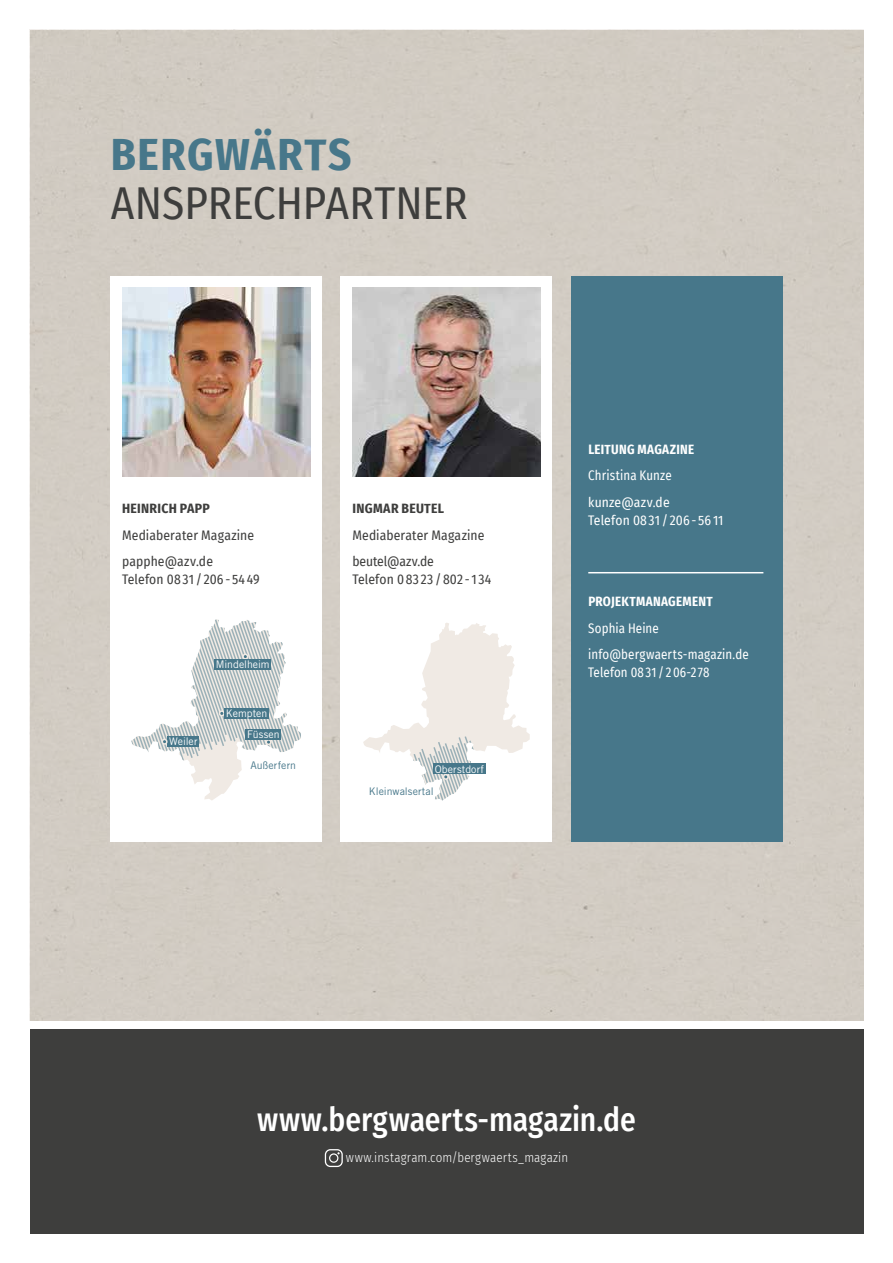
<style>
.page{position:relative;width:893px;height:1263px;background:#fff}
.page>*{position:absolute;margin:0;border:0;box-sizing:border-box;transform-origin:0 0}
.t1{font:45px "Fira Sans Condensed";color:#3e3e3d}
.t2{font:700 45px "Fira Sans Condensed";letter-spacing:.035em;color:#47778a}
.t3{font:500 33px "Fira Sans Condensed";letter-spacing:-.005em;color:#fff;scale:.95 1}
.t4{font:13.5px/26.5px "Fira Sans Condensed";letter-spacing:.01em;color:#3e3e3d}
.t5{font:13.5px/26.5px "Fira Sans Condensed";letter-spacing:.01em;color:#fff;scale:.95 1}
.t6{font:300 13.5px "Fira Sans Condensed";letter-spacing:.015em;color:#fff;scale:.95 1}
.t7{font:700 13.5px "Fira Sans Condensed";letter-spacing:.02em;color:#fff;scale:.95 1}
.t8{font:700 13.5px "Fira Sans Condensed";letter-spacing:.02em;color:#3e3e3d}
.t9{font:13.5px "Fira Sans Condensed";letter-spacing:.01em;color:#fff}
.t10{font:10.5px "Trade Gothic LT Std";letter-spacing:.005em;color:#fff}
.t11{font:10.5px "Trade Gothic LT Std";color:#47778a}
</style>
<div class="page">
<div style="left:30px;top:1029px;width:833px;height:204px;background:#3e3e3d"></div>
<div style="left:30px;top:30px;width:833px;height:990px;background:#d2ccc3"></div>
<div style="left:325px;top:1149px;width:18px;height:18px;border:1px solid #fff;border-radius:5px"></div>
<div style="left:329px;top:1153px;width:9px;height:10px;border:1px solid #fff;border-radius:50%"></div>
<div style="left:111px;top:276px;width:211px;height:566px;background:#fff"></div>
<img style="left:122px;top:288px;width:188px;height:188px">
<div style="left:341px;top:276px;width:211px;height:566px;background:#fff"></div>
<img style="left:352px;top:288px;width:188px;height:188px">
<div style="left:571px;top:276px;width:211px;height:566px;background:#47778a"></div>
<hr style="left:588px;top:572px;width:175px;height:1px;background:#fff">
<svg style="left:363px;top:623px;width:167px;height:178px"></svg>
<div style="left:433px;top:763px;width:52px;height:11px;background:#47778a"></div>
<svg style="left:131px;top:619px;width:170px;height:181px"></svg>
<h1 class="t2" style="left:111px;top:116px;width:242px">BERGWÄRTS</h1>
<h1 class="t1" style="left:111px;top:170px;width:359px">ANSPRECHPARTNER</h1>
<p class="t8" style="left:122px;top:497px;width:89px">HEINRICH PAPP</p>
<p class="t4" style="left:122px;top:522px;width:134px">Mediaberater Magazine papphe@azv.de</p>
<p class="t4" style="left:122px;top:566px;width:139px">Telefon 0831/206-5449</p>
<p class="t10" style="left:216px;top:658px;width:55px">Mindelheim</p>
<p class="t10" style="left:169px;top:735px;width:30px">Weiler</p>
<p class="t10" style="left:226px;top:707px;width:43px">Kempten</p>
<p class="t10" style="left:247px;top:728px;width:34px">Füssen</p>
<p class="t11" style="left:250px;top:759px;width:47px">Außerfern</p>
<p class="t8" style="left:352px;top:497px;width:93px">INGMAR BEUTEL</p>
<p class="t4" style="left:352px;top:522px;width:134px">Mediaberater Magazine beutel@azv.de</p>
<p class="t4" style="left:352px;top:566px;width:140px">Telefon 08323/802-134</p>
<p class="t10" style="left:435px;top:762px;width:51px">Oberstdorf</p>
<p class="t11" style="left:369px;top:785px;width:66px">Kleinwalsertal</p>
<p class="t7" style="left:588px;top:438px;width:113px">LEITUNG MAGAZINE</p>
<p class="t5" style="left:588px;top:462px;width:89px">Christina Kunze kunze@azv.de</p>
<p class="t9" style="left:588px;top:510px;width:137px">Telefon 08 31 / 206 - 56 11</p>
<p class="t7" style="left:588px;top:590px;width:132px">PROJEKTMANAGEMENT</p>
<p class="t5" style="left:588px;top:614px;width:170px">Sophia Heine info@bergwaerts-magazin.de</p>
<p class="t5" style="left:588px;top:659px;width:129px">Telefon 0831 / 206-2 78</p>
<h2 class="t3" style="left:257px;top:1093px;width:400px">www.bergwaerts-magazin.de</h2>
<p class="t6" style="left:346px;top:1148px;width:235px">www.instagram.com/bergwaerts_magazin</p>
</div>
